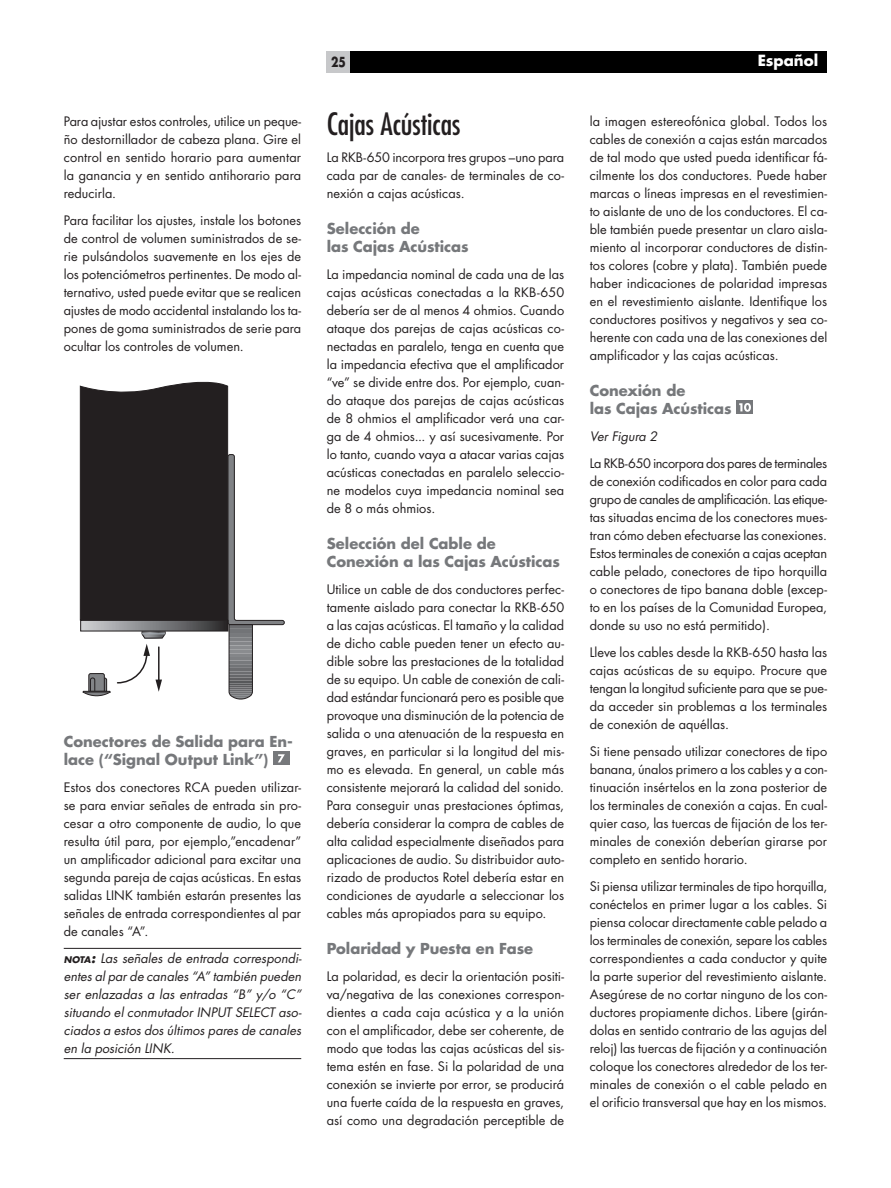
<style>
.page{position:relative;width:891px;height:1188px;background:#fff}
.page>*{position:absolute;margin:0;border:0;box-sizing:border-box;transform-origin:0 0}
.t1{font:condensed 30px "Futura";color:#231f20}
.t2{font:700 15px "Futura";letter-spacing:-.005em;color:#fff}
.t3{font:700 14.7px/18px "Futura";letter-spacing:-.005em;color:#76787b}
.t4{font:700 13.5px "Futura";color:#231f20;scale:.8 1}
.t5{font:12.75px/18px "Futura";letter-spacing:.005em;color:#231f20;text-align:justify}
.t6{font:italic 12.75px/18px "Futura";color:#231f20;text-align:justify}
.s1{font-weight:700;font-size:8.85px}
.s2{font-weight:700}
</style>
<div class="page">
<div style="left:327px;top:51px;width:500px;height:21px;background:#000"></div>
<div style="left:327px;top:51px;width:23px;height:21px;background:#c7c8ca"></div>
<hr style="left:64px;top:948px;width:237px;height:1px;background:#231f20">
<hr style="left:64px;top:1058px;width:237px;height:1px;background:#231f20">
<svg style="left:80px;top:381px;width:205px;height:319px"></svg>
<div style="left:273px;top:752px;width:16px;height:13px;background:#76787b"></div>
<svg style="left:278px;top:754px;width:7px;height:8px"></svg>
<div style="left:736px;top:401px;width:17px;height:13px;background:#76787b"></div>
<svg style="left:739px;top:403px;width:12px;height:9px"></svg>
<p class="t5" style="left:64px;top:112px;width:239px">Para ajustar estos controles, utilice un peque&shy;ño destornillador de cabeza plana. Gire el control en sentido horario para aumentar la ganancia y en sentido antihorario para reducirla.</p>
<p class="t5" style="left:64px;top:211px;width:239px">Para facilitar los ajustes, instale los botones de control de volumen suministrados de se&shy;rie pulsándolos suavemente en los ejes de los potenciómetros pertinentes. De modo al&shy;ternativo, usted puede evitar que se realicen ajustes de modo accidental instalando los ta&shy;pones de goma suministrados de serie para ocultar los controles de volumen.</p>
<p class="t3" style="left:64px;top:732px;width:231px">Conectores de Salida para En&shy;lace (“Signal Output Link”)</p>
<p class="t5" style="left:64px;top:778px;width:239px">Estos dos conectores RCA pueden utilizar&shy;se para enviar señales de entrada sin pro&shy;cesar a otro componente de audio, lo que resulta útil para, por ejemplo,”encadenar” un amplificador adicional para excitar una segunda pareja de cajas acústicas. En estas salidas LINK también estarán presentes las señales de entrada correspondientes al par de canales “A”.</p>
<p class="t6" style="left:64px;top:949px;width:240px"><span class="s1">NOTA</span><span class="s2">:</span> Las señales de entrada correspondi&shy;entes al par de canales “A” también pueden ser enlazadas a las entradas “B” y/o “C” situando el conmutador INPUT SELECT aso&shy;ciados a estos dos últimos pares de canales en la posición LINK.</p>
<p class="t4" style="left:331px;top:52px;width:20px">25</p>
<p class="t2" style="left:758px;top:50px;width:62px">Español</p>
<h1 class="t1" style="left:327px;top:105px;width:135px">Cajas Acústicas</h1>
<p class="t5" style="left:327px;top:148px;width:239px">La RKB-650 incorpora tres grupos –uno para cada par de canales- de terminales de co&shy;nexión a cajas acústicas.</p>
<p class="t3" style="left:327px;top:219px;width:143px">Selección de<br>las Cajas Acústicas</p>
<p class="t5" style="left:327px;top:265px;width:239px">La impedancia nominal de cada una de las cajas acústicas conectadas a la RKB-650 debería ser de al menos 4 ohmios. Cuando ataque dos parejas de cajas acústicas co&shy;nectadas en paralelo, tenga en cuenta que la impedancia efectiva que el amplificador “ve” se divide entre dos. Por ejemplo, cuan&shy;do ataque dos parejas de cajas acústicas de 8 ohmios el amplificador verá una car&shy;ga de 4 ohmios... y así sucesivamente. Por lo tanto, cuando vaya a atacar varias cajas acústicas conectadas en paralelo seleccio&shy;ne modelos cuya impedancia nominal sea de 8 o más ohmios.</p>
<p class="t3" style="left:327px;top:534px;width:235px">Selección del Cable de<br>Conexión a las Cajas Acústicas</p>
<p class="t5" style="left:327px;top:580px;width:239px">Utilice un cable de dos conductores perfec&shy;tamente aislado para conectar la RKB-650 a las cajas acústicas. El tamaño y la calidad de dicho cable pueden tener un efecto au&shy;dible sobre las prestaciones de la totalidad de su equipo. Un cable de conexión de cali&shy;dad estándar funcionará pero es posible que provoque una disminución de la potencia de salida o una atenuación de la respuesta en graves, en particular si la longitud del mis&shy;mo es elevada. En general, un cable más consistente mejorará la calidad del sonido.<br>Para conseguir unas prestaciones óptimas, debería considerar la compra de cables de alta calidad especialmente diseñados para aplicaciones de audio. Su distribuidor auto&shy;rizado de productos Rotel debería estar en condiciones de ayudarle a seleccionar los cables más apropiados para su equipo.</p>
<p class="t3" style="left:327px;top:939px;width:208px">Polaridad y Puesta en Fase</p>
<p class="t5" style="left:327px;top:967px;width:239px">La polaridad, es decir la orientación positi&shy;va/negativa de las conexiones correspon&shy;dientes a cada caja acústica y a la unión con el amplificador, debe ser coherente, de modo que todas las cajas acústicas del sis&shy;tema estén en fase. Si la polaridad de una conexión se invierte por error, se producirá una fuerte caída de la respuesta en graves, así como una degradación perceptible de</p>
<p class="t5" style="left:590px;top:112px;width:239px">la imagen estereofónica global. Todos los cables de conexión a cajas están marcados de tal modo que usted pueda identificar fá&shy;cilmente los dos conductores. Puede haber marcas o líneas impresas en el revestimien&shy;to aislante de uno de los conductores. El ca&shy;ble también puede presentar un claro aisla&shy;miento al incorporar conductores de distin&shy;tos colores (cobre y plata). También puede haber indicaciones de polaridad impresas en el revestimiento aislante. Identifique los conductores positivos y negativos y sea co&shy;herente con cada una de las conexiones del amplificador y las cajas acústicas.</p>
<p class="t3" style="left:590px;top:381px;width:143px">Conexión de<br>las Cajas Acústicas</p>
<p class="t6" style="left:590px;top:427px;width:69px">Ver Figura 2</p>
<p class="t5" style="left:590px;top:454px;width:239px">La RKB-650 incorpora dos pares de terminales de conexión codificados en color para cada grupo de canales de amplificación. Las etique&shy;tas situadas encima de los conectores mues&shy;tran cómo deben efectuarse las conexiones.<br>Estos terminales de conexión a cajas aceptan cable pelado, conectores de tipo horquilla o conectores de tipo banana doble (excep&shy;to en los países de la Comunidad Europea, donde su uso no está permitido).</p>
<p class="t5" style="left:590px;top:643px;width:239px">Lleve los cables desde la RKB-650 hasta las cajas acústicas de su equipo. Procure que tengan la longitud suficiente para que se pue&shy;da acceder sin problemas a los terminales de conexión de aquéllas.</p>
<p class="t5" style="left:590px;top:742px;width:239px">Si tiene pensado utilizar conectores de tipo banana, únalos primero a los cables y a con&shy;tinuación insértelos en la zona posterior de los terminales de conexión a cajas. En cual&shy;quier caso, las tuercas de fijación de los ter&shy;minales de conexión deberían girarse por completo en sentido horario.</p>
<p class="t5" style="left:590px;top:877px;width:239px">Si piensa utilizar terminales de tipo horquilla, conéctelos en primer lugar a los cables. Si piensa colocar directamente cable pelado a los terminales de conexión, separe los cables correspondientes a cada conductor y quite la parte superior del revestimiento aislante.<br>Asegúrese de no cortar ninguno de los con&shy;ductores propiamente dichos. Libere (girán&shy;dolas en sentido contrario de las agujas del reloj) las tuercas de fijación y a continuación coloque los conectores alrededor de los ter&shy;minales de conexión o el cable pelado en el orificio transversal que hay en los mismos.</p>
</div>
